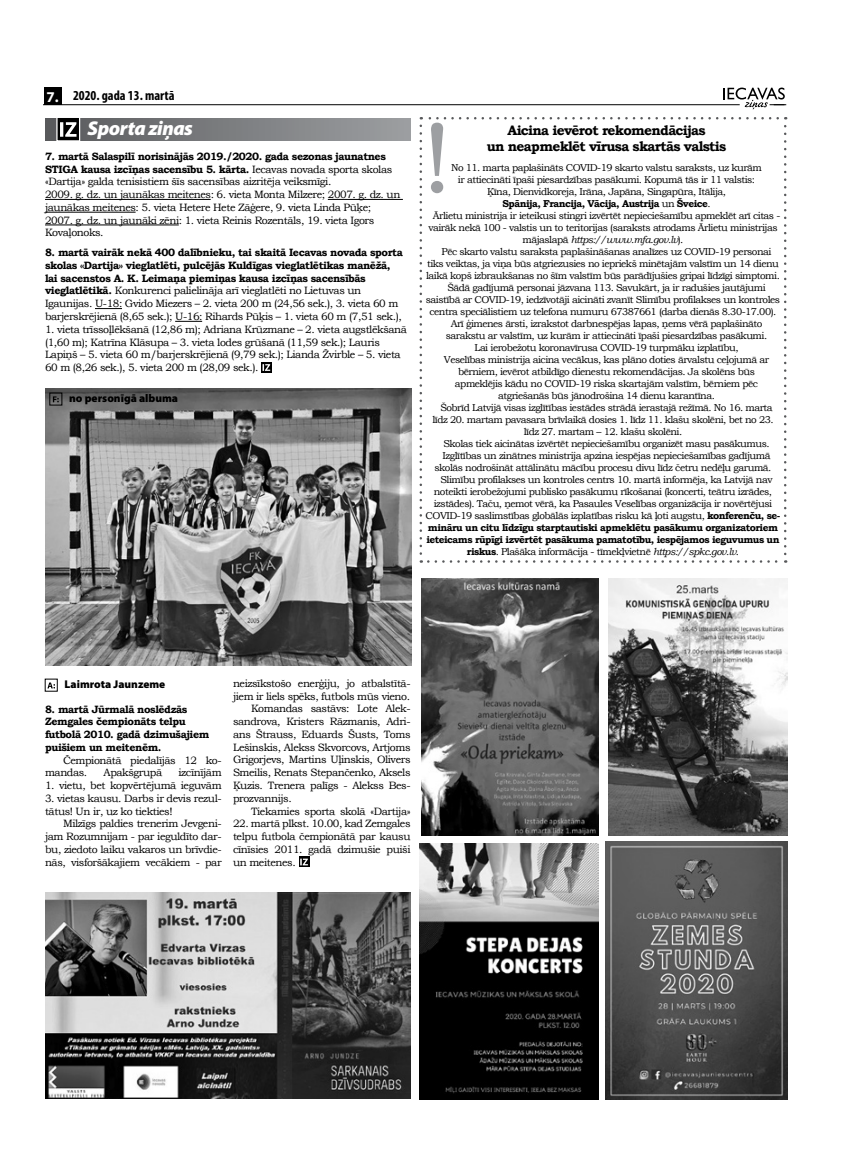
<style>
.page{position:relative;width:851px;height:1170px;background:#fff}
.page>*{position:absolute;margin:0;border:0;box-sizing:border-box;transform-origin:0 0}
.t1{font:100.62px "Bookman Old Style";color:#9d9fa2}
.t2{font:italic 900 20px "Myriad Pro";letter-spacing:-.025em;color:#fff}
.t3{font:700 13.75px/16.5px "Bookman Old Style";letter-spacing:-.05em;color:#000;text-align:center}
.t4{font:700 condensed 13.75px "Myriad Pro";color:#000}
.t5{font:900 11.25px "Myriad Pro";color:#000}
.t6{font:10.62px/12.8px "Bookman Old Style";letter-spacing:-.04em;color:#000}
.t7{font:700 10.62px/12.8px "Bookman Old Style";letter-spacing:-.04em;color:#000}
.t8{font:10px "Bookman Old Style";letter-spacing:-.05em;color:#000}
.t9{font:700 10px "Bookman Old Style";letter-spacing:-.05em;color:#000}
.t10{font:italic 10px "Bookman Old Style";letter-spacing:-.05em;color:#000}
.s1{font-stretch:normal;font-size:15px;color:#fff}
.s2{font-weight:700}
.s3{font-weight:400}
.s4{font-style:normal}
.s5{font-style:italic}
</style>
<div class="page">
<hr style="left:44px;top:104px;width:695px;height:1px;background:#000">
<div style="left:44px;top:87px;width:17px;height:18px;background:#000"></div>
<svg style="left:723px;top:88px;width:63px;height:22px"></svg>
<svg style="left:419px;top:126px;width:3px;height:436px"></svg>
<svg style="left:428px;top:560px;width:358px;height:2px"></svg>
<svg style="left:784px;top:117px;width:2px;height:437px"></svg>
<svg style="left:421px;top:117px;width:356px;height:2px"></svg>
<svg style="left:47px;top:682px;width:8px;height:6px"></svg>
<hr style="left:45px;top:199px;width:166px;height:1px;background:#000">
<hr style="left:328px;top:199px;width:75px;height:1px;background:#000">
<hr style="left:45px;top:212px;width:91px;height:1px;background:#000">
<hr style="left:45px;top:224px;width:134px;height:1px;background:#000">
<svg style="left:95px;top:308px;width:27px;height:1px"></svg>
<svg style="left:175px;top:321px;width:27px;height:1px"></svg>
<svg style="left:261px;top:362px;width:11px;height:10px"></svg>
<svg style="left:262px;top:364px;width:8px;height:7px"></svg>
<div style="left:45px;top:118px;width:365px;height:22px;background:linear-gradient(to right,#595a5d,#9c9fa1)"></div>
<svg style="left:56px;top:118px;width:25px;height:23px"></svg>
<img style="left:419px;top:843px;width:179px;height:255px">
<img style="left:608px;top:578px;width:179px;height:257px">
<img style="left:421px;top:578px;width:177px;height:257px">
<img style="left:605px;top:841px;width:182px;height:257px">
<div style="left:299px;top:856px;width:10px;height:10px;background:#000"></div>
<svg style="left:300px;top:858px;width:8px;height:7px"></svg>
<img style="left:45px;top:388px;width:366px;height:277px">
<img style="left:45px;top:892px;width:365px;height:206px">
<svg style="left:53px;top:396px;width:6px;height:6px"></svg>
<div style="left:50px;top:393px;width:12px;height:12px;border:1px solid #000"></div>
<h3 class="t4" style="left:46px;top:87px;width:130px"><span class="s1">7.</span> 2020. gada 13. martā</h3>
<h2 class="t2" style="left:88px;top:117px;width:107px">Sporta ziņas</h2>
<p class="t6" style="left:45px;top:150px;width:357px"><span class="s2">7. martā Salaspilī norisinājās 2019./2020. gada sezonas jaunatnes STIGA kausa izcīņas sacensību 5. kārta.</span> Iecavas novada sporta skolas «Dartija» galda tenisistiem šīs sacensības aizritēja veiksmīgi.<br>2009. g. dz. un jaunākas meitenes: 6. vieta Monta Milzere; 2007. g. dz. un jaunākas meitenes: 5. vieta Hetere Hete Zāģere, 9. vieta Linda Pūķe; 2007. g. dz. un jaunāki zēni: 1. vieta Reinis Rozentāls, 19. vieta Igors Kovaļonoks.</p>
<p class="t7" style="left:45px;top:246px;width:359px">8. martā vairāk nekā 400 dalībnieku, tai skaitā Iecavas novada sporta skolas «Dartija» vieglatlēti, pulcējās Kuldīgas vieglatlētikas manēžā, lai sacenstos A. K. Leimaņa piemiņas kausa izcīņas sacensībās vieglatlētikā. <span class="s3">Konkurenci palielināja arī vieglatlēti no Lietuvas un Igaunijas. U-18: Gvido Miezers – 2. vieta 200 m (24,56 sek.), 3. vieta 60 m barjerskrējienā (8,65 sek.); U-16: Rihards Pūķis – 1. vieta 60 m (7,51 sek.),</span></p>
<p class="t6" style="left:45px;top:323px;width:363px">1. vieta trīssoļlēkšanā (12,86 m); Adriana Krūzmane – 2. vieta augstlēkšanā (1,60 m); Katrīna Klāsupa – 3. vieta lodes grūšanā (11,59 sek.); Lauris Lapiņš – 5. vieta 60 m/barjerskrējienā (9,79 sek.); Lianda Žvirble – 5. vieta 60 m (8,26 sek.), 5. vieta 200 m (28,09 sek.).</p>
<p class="t5" style="left:69px;top:392px;width:110px">no personīgā albuma</p>
<h1 class="t1" style="left:422px;top:92px;width:32px">!</h1>
<h3 class="t3" style="left:487px;top:122px;width:241px">Aicina ievērot rekomendācijas<br>un neapmeklēt vīrusa skartās valstis</h3>
<p class="t8" style="left:451px;top:160px;width:312px">No 11. marta paplašināts COVID-19 skarto valstu saraksts, uz kurām</p>
<p class="t8" style="left:458px;top:172px;width:299px">ir attiecināti īpaši piesardzības pasākumi. Kopumā tās ir 11 valstis:</p>
<p class="t8" style="left:487px;top:184px;width:240px">Ķīna, Dienvidkoreja, Irāna, Japāna, Singapūra, Itālija,</p>
<p class="t9" style="left:502px;top:196px;width:210px">Spānija, Francija, Vācija, Austrija <span class="s3">un</span> Šveice<span class="s3">.</span></p>
<p class="t8" style="left:432px;top:208px;width:349px">Ārlietu ministrija ir ieteikusi stingri izvērtēt nepieciešamību apmeklēt arī citas -</p>
<p class="t8" style="left:428px;top:220px;width:350px">vairāk nekā 100 - valstis un to teritorijas (saraksts atrodams Ārlietu ministrijas</p>
<p class="t10" style="left:522px;top:232px;width:162px"><span class="s4">mājaslapā</span> https://www.mfa.gov.lv<span class="s4">).</span></p>
<p class="t8" style="left:441px;top:244px;width:331px">Pēc skarto valstu saraksta paplašināšanas analīzes uz COVID-19 personai</p>
<p class="t8" style="left:427px;top:256px;width:353px">tiks veiktas, ja viņa būs atgriezusies no iepriekš minētajām valstīm un 14 dienu</p>
<p class="t8" style="left:426px;top:268px;width:355px">laikā kopš izbraukšanas no šīm valstīm būs parādījušies gripai līdzīgi simptomi.</p>
<p class="t8" style="left:447px;top:280px;width:320px">Šādā gadījumā personai jāzvana 113. Savukārt, ja ir radušies jautājumi</p>
<p class="t8" style="left:426px;top:292px;width:355px">saistībā ar COVID-19, iedzīvotāji aicināti zvanīt Slimību profilakses un kontroles</p>
<p class="t8" style="left:429px;top:304px;width:348px">centra speciālistiem uz telefona numuru 67387661 (darba dienās 8.30-17.00).</p>
<p class="t8" style="left:450px;top:316px;width:313px">Arī ģimenes ārsti, izrakstot darbnespējas lapas, ņems vērā paplašināto</p>
<p class="t8" style="left:446px;top:328px;width:323px">sarakstu ar valstīm, uz kurām ir attiecināti īpaši piesardzības pasākumi.</p>
<p class="t8" style="left:474px;top:340px;width:265px">Lai ierobežotu koronavīrusa COVID-19 turpmāku izplatību,</p>
<p class="t8" style="left:444px;top:352px;width:327px">Veselības ministrija aicina vecākus, kas plāno doties ārvalstu ceļojumā ar</p>
<p class="t8" style="left:458px;top:364px;width:298px">bērniem, ievērot atbildīgo dienestu rekomendācijas. Ja skolēns būs</p>
<p class="t8" style="left:455px;top:376px;width:304px">apmeklējis kādu no COVID-19 riska skartajām valstīm, bērniem pēc</p>
<p class="t8" style="left:498px;top:388px;width:218px">atgriešanās būs jānodrošina 14 dienu karantīna.</p>
<p class="t8" style="left:440px;top:400px;width:334px">Šobrīd Latvijā visas izglītības iestādes strādā ierastajā režīmā. No 16. marta</p>
<p class="t8" style="left:432px;top:412px;width:343px">līdz 20. martam pavasara brīvlaikā dosies 1. līdz 11. klašu skolēni, bet no 23.</p>
<p class="t8" style="left:523px;top:424px;width:160px">līdz 27. martam – 12. klašu skolēni.</p>
<p class="t8" style="left:443px;top:436px;width:328px">Skolas tiek aicinātas izvērtēt nepieciešamību organizēt masu pasākumus.</p>
<p class="t8" style="left:442px;top:448px;width:329px">Izglītības un zinātnes ministrija apzina iespējas nepieciešamības gadījumā</p>
<p class="t8" style="left:434px;top:460px;width:338px">skolās nodrošināt attālinātu mācību procesu divu līdz četru nedēļu garumā.</p>
<p class="t8" style="left:440px;top:472px;width:333px">Slimību profilakses un kontroles centrs 10. martā informēja, ka Latvijā nav</p>
<p class="t8" style="left:434px;top:484px;width:340px">noteikti ierobežojumi publisko pasākumu rīkošanai (koncerti, teātru izrādes,</p>
<p class="t8" style="left:434px;top:496px;width:340px">izstādes). Taču, ņemot vērā, ka Pasaules Veselības organizācija ir novērtējusi</p>
<p class="t8" style="left:425px;top:508px;width:356px">COVID-19 saslimstības globālās izplatības risku kā ļoti augstu, <span class="s2">konferenču, se-</span></p>
<p class="t9" style="left:428px;top:520px;width:351px">mināru un citu līdzīgu starptautiski apmeklētu pasākumu organizatoriem</p>
<p class="t9" style="left:426px;top:532px;width:354px">ieteicams rūpīgi izvērtēt pasākuma pamatotību, iespējamos ieguvumus un</p>
<p class="t8" style="left:467px;top:544px;width:273px"><span class="s2">riskus</span>. Plašāka informācija - tīmekļvietnē <span class="s5">https://spkc.gov.lv</span>.</p>
<p class="t5" style="left:65px;top:677px;width:102px">Laimrota Jaunzeme</p>
<p class="t7" style="left:45px;top:702px;width:166px">8. martā Jūrmalā noslēdzās<br>Zemgales čempionāts telpu futbolā 2010. gadā dzimušajiem puišiem un meitenēm.</p>
<p class="t6" style="left:45px;top:753px;width:178px;text-indent:18px">Čempionātā piedalījās 12 ko&shy;mandas.</p>
<p class="t6" style="left:104px;top:766px;width:60px">Apakšgrupā</p>
<p class="t6" style="left:178px;top:766px;width:45px">izcīnījām</p>
<p class="t6" style="left:45px;top:779px;width:178px">1. vietu, bet kopvērtējumā ieguvām</p>
<p class="t6" style="left:45px;top:791px;width:178px">3. vietas kausu. Darbs ir devis rezul&shy;tātus! Un ir, uz ko tiekties!</p>
<p class="t6" style="left:45px;top:817px;width:178px;text-align:justify;text-indent:18px">Milzīgs paldies trenerim Jevgeni&shy;jam Rozumnijam - par ieguldīto dar&shy;bu, ziedoto laiku vakaros un brīvdie&shy;nās, visforšākajiem vecākiem - par</p>
<p class="t6" style="left:233px;top:677px;width:179px">neizsīkstošo enerģiju, jo atbalstītā-</p>
<p class="t6" style="left:233px;top:689px;width:179px">jiem ir liels spēks, futbols mūs vieno.</p>
<p class="t6" style="left:251px;top:702px;width:161px">Komandas sastāvs: Lote Alek-</p>
<p class="t6" style="left:233px;top:715px;width:179px">sandrova, Kristers Rāzmanis, Adri-</p>
<p class="t6" style="left:233px;top:728px;width:179px">ans Štrauss, Eduards Šusts, Toms</p>
<p class="t6" style="left:233px;top:740px;width:179px">Lešinskis, Alekss Skvorcovs, Artjoms</p>
<p class="t6" style="left:233px;top:753px;width:179px">Grigorjevs, Martins Uļinskis, Olivers</p>
<p class="t6" style="left:233px;top:766px;width:179px">Smeilis, Renats Stepančenko, Aksels</p>
<p class="t6" style="left:233px;top:779px;width:179px">Ķuzis. Trenera palīgs - Alekss Bes-</p>
<p class="t6" style="left:233px;top:791px;width:60px">prozvannijs.</p>
<p class="t6" style="left:251px;top:804px;width:161px">Tiekamies sporta skolā «Dartija»</p>
<p class="t6" style="left:233px;top:817px;width:179px;text-align:justify">22. martā plkst. 10.00, kad Zemgales telpu futbola čempionātā par kausu cīnīsies 2011. gadā dzimušie puiši un meitenes.</p>
</div>
